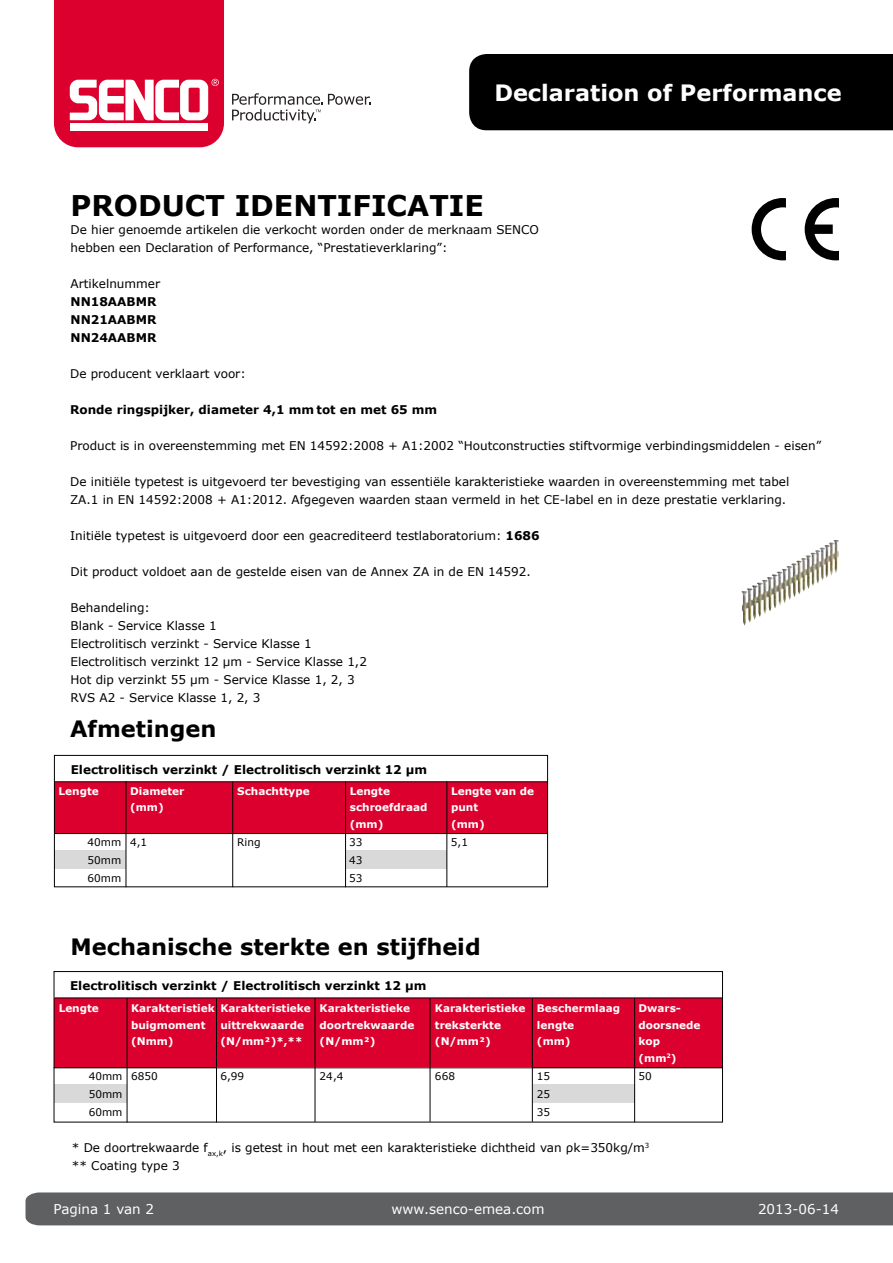
<style>
.page{position:relative;width:893px;height:1263px;background:#fff}
.page>*{position:absolute;margin:0;border:0;box-sizing:border-box;transform-origin:0 0}
.t1{font:700 28.5px "Verdana";color:#000}
.t2{font:700 22.5px "Verdana";color:#000}
.t3{font:700 22.5px "Verdana";color:#fff}
.t4{font:13.5px "Verdana";color:#fff}
.t5{font:12px/18px "Verdana";color:#000}
.t6{font:700 12px/18px "Verdana";color:#000;text-align:justify}
.t7{font:700 10.5px/16.5px "Verdana";color:#fff}
.t8{font:10.5px/18px "Verdana";color:#000;text-align:justify}
.s1{font-weight:700}
</style>
<div class="page">
<svg style="left:742px;top:540px;width:97px;height:86px"></svg>
<img style="left:824px;top:540px;width:11px;height:16px">
<div style="left:54px;top:782px;width:494px;height:52px;background:#dc002e"></div>
<div style="left:55px;top:850px;width:491px;height:19px;background:#d9d9d9"></div>
<hr style="left:55px;top:781px;width:493px;height:1px;background:#000">
<div style="left:54px;top:998px;width:669px;height:69px;background:#dc002e"></div>
<div style="left:54px;top:1084px;width:669px;height:19px;background:#d9d9d9"></div>
<hr style="left:55px;top:997px;width:668px;height:1px;background:#000">
<div style="left:126px;top:833px;width:220px;height:92px;background:#fff"></div>
<div style="left:447px;top:833px;width:100px;height:92px;background:#fff"></div>
<div style="left:127px;top:1068px;width:89px;height:87px;background:#fff"></div>
<div style="left:635px;top:1068px;width:101px;height:88px;background:#fff"></div>
<div style="left:217px;top:1068px;width:316px;height:51px;background:#fff"></div>
<hr style="left:232px;top:782px;width:1px;height:105px;background:#000">
<hr style="left:54px;top:833px;width:494px;height:1px;background:#000">
<hr style="left:126px;top:781px;width:1px;height:106px;background:#000">
<hr style="left:345px;top:782px;width:1px;height:105px;background:#000">
<hr style="left:446px;top:782px;width:1px;height:105px;background:#000">
<hr style="left:127px;top:998px;width:1px;height:124px;background:#000">
<hr style="left:216px;top:998px;width:1px;height:124px;background:#000">
<hr style="left:54px;top:1067px;width:668px;height:1px;background:#000">
<hr style="left:315px;top:998px;width:1px;height:124px;background:#000">
<hr style="left:430px;top:998px;width:1px;height:124px;background:#000">
<hr style="left:532px;top:998px;width:1px;height:124px;background:#000">
<hr style="left:634px;top:998px;width:1px;height:124px;background:#000">
<div style="left:54px;top:755px;width:494px;height:132px;border:1px solid #000"></div>
<div style="left:54px;top:971px;width:669px;height:151px;border:1px solid #000"></div>
<div style="left:469px;top:54px;width:424px;height:76px;background:#000"></div>
<svg style="left:232px;top:93px;width:139px;height:30px"></svg>
<svg style="left:54px;top:0;width:170px;height:147px"></svg>
<div style="left:26px;top:1192px;width:867px;height:33px;background:#5f6062"></div>
<svg style="left:752px;top:198px;width:87px;height:62px"></svg>
<h2 class="t3" style="left:494px;top:77px;width:349px">Declaration of Performance</h2>
<h1 class="t1" style="left:71px;top:185px;width:415px">Product identificatie</h1>
<p class="t5" style="left:71px;top:221px;width:470px">De hier genoemde artikelen die verkocht worden onder de merknaam SENCO hebben een Declaration of Performance, “Prestatieverklaring”:</p>
<p class="t5" style="left:71px;top:275px;width:91px">Artikelnummer</p>
<p class="t6" style="left:71px;top:292px;width:87px">nn18aabmr nn21aabmr nn24aabmr</p>
<p class="t5" style="left:70px;top:365px;width:177px">De producent verklaart voor:</p>
<p class="t6" style="left:70px;top:400px;width:369px">Ronde ringspijker, diameter 4,1 mm tot en met 65 mm</p>
<p class="t5" style="left:70px;top:437px;width:753px">Product is in overeenstemming met EN 14592:2008 + A1:2002 “Houtconstructies stiftvormige verbindingsmiddelen - eisen”</p>
<p class="t5" style="left:70px;top:473px;width:721px">De initiële typetest is uitgevoerd ter bevestiging van essentiële karakteristieke waarden in overeenstemming met tabel<br>ZA.1 in EN 14592:2008 + A1:2012. Afgegeven waarden staan vermeld in het CE-label en in deze prestatie verklaring.</p>
<p class="t5" style="left:70px;top:527px;width:471px">Initiële typetest is uitgevoerd door een geacrediteerd testlaboratorium: <span class="s1">1686</span></p>
<p class="t5" style="left:71px;top:563px;width:462px">Dit product voldoet aan de gestelde eisen van de Annex ZA in de EN 14592.</p>
<p class="t5" style="left:71px;top:599px;width:298px">Behandeling:<br>Blank - Service Klasse 1<br>Electrolitisch verzinkt - Service Klasse 1<br>Electrolitisch verzinkt 12 μm - Service Klasse 1,2<br>Hot dip verzinkt 55 μm - Service Klasse 1, 2, 3<br>RVS A2 - Service Klasse 1, 2, 3</p>
<h2 class="t2" style="left:70px;top:713px;width:148px">Afmetingen</h2>
<p class="t6" style="left:71px;top:760px;width:358px">Electrolitisch verzinkt / Electrolitisch verzinkt 12 μm</p>
<p class="t7" style="left:59px;top:782px;width:42px">Lengte</p>
<p class="t7" style="left:130px;top:782px;width:56px">Diameter</p>
<p class="t7" style="left:237px;top:782px;width:74px">Schachttype</p>
<p class="t7" style="left:130px;top:799px;width:35px">(mm)</p>
<p class="t8" style="left:88px;top:833px;width:35px">40mm 50mm 60mm</p>
<p class="t8" style="left:130px;top:833px;width:19px">4,1</p>
<p class="t8" style="left:237px;top:833px;width:25px">Ring</p>
<p class="t7" style="left:350px;top:782px;width:79px">Lengte schroefdraad (mm)</p>
<p class="t7" style="left:451px;top:782px;width:85px">Lengte van de punt<br>(mm)</p>
<p class="t8" style="left:349px;top:833px;width:15px">33<br>43<br>53</p>
<p class="t8" style="left:451px;top:833px;width:19px">5,1</p>
<h2 class="t2" style="left:71px;top:930px;width:412px">Mechanische sterkte en stijfheid</h2>
<p class="t6" style="left:70px;top:976px;width:358px">Electrolitisch verzinkt / Electrolitisch verzinkt 12 μm</p>
<p class="t7" style="left:59px;top:1000px;width:42px">Lengte</p>
<p class="t7" style="left:131px;top:1000px;width:85px">Karakteristiek buigmoment (Nmm)</p>
<p class="t7" style="left:220px;top:1000px;width:92px">Karakteristieke uittrekwaarde (N/mm²)*,**</p>
<p class="t7" style="left:320px;top:1000px;width:96px">Karakteristieke doortrekwaarde (N/mm²)</p>
<p class="t7" style="left:435px;top:1000px;width:92px">Karakteristieke treksterkte (N/mm²)</p>
<p class="t7" style="left:537px;top:1000px;width:85px">Beschermlaag lengte<br>(mm)</p>
<p class="t8" style="left:89px;top:1067px;width:35px">40mm 50mm 60mm</p>
<p class="t8" style="left:131px;top:1067px;width:28px">6850</p>
<p class="t8" style="left:220px;top:1067px;width:25px">6,99</p>
<p class="t8" style="left:320px;top:1067px;width:25px">24,4</p>
<p class="t8" style="left:435px;top:1067px;width:22px">668</p>
<p class="t8" style="left:537px;top:1067px;width:15px">15<br>25<br>35</p>
<p class="t7" style="left:638px;top:1000px;width:63px">Dwars&shy;doorsnede kop (mm<sup>2</sup>)</p>
<p class="t8" style="left:638px;top:1067px;width:15px">50</p>
<p class="t5" style="left:72px;top:1139px;width:579px">* De doortrekwaarde f<sub>ax,k</sub>, is getest in hout met een karakteristieke dichtheid van ρk=350kg/m<sup>3 </sup>** Coating type 3</p>
<p class="t4" style="left:54px;top:1200px;width:102px">Pagina 1 van 2</p>
<p class="t4" style="left:758px;top:1200px;width:82px">2013-06-14</p>
<p class="t4" style="left:391px;top:1200px;width:155px">www.senco-emea.com</p>
</div>
